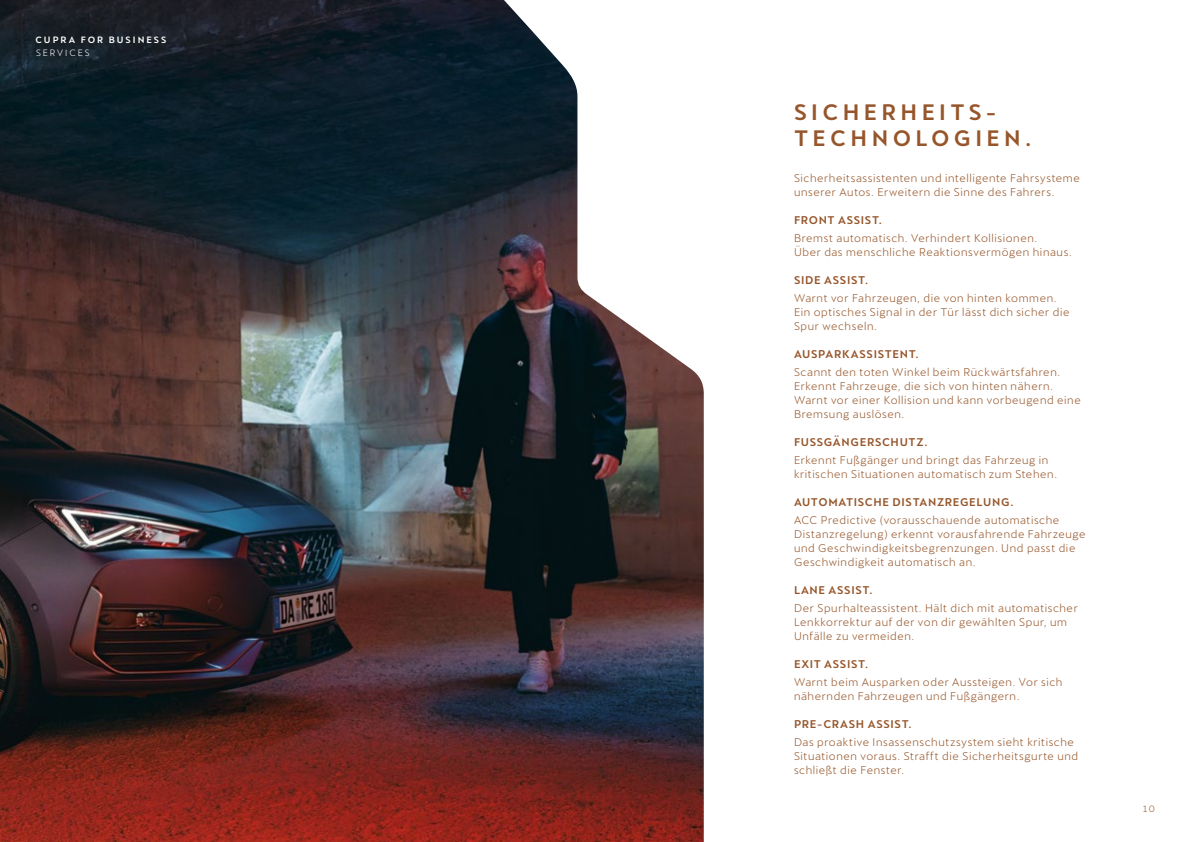
<style>
.page{position:relative;width:1191px;height:842px;background:#fff}
.page>*{position:absolute;margin:0;border:0;box-sizing:border-box;transform-origin:0 0}
.t1{font:500 22px/26px "Cupra";letter-spacing:.2em;color:#96552a}
.t2{font:11px/14px "Cupra";letter-spacing:.055em;color:#96552a}
.t3{font:500 11px "Cupra";letter-spacing:.06em;color:#96552a}
.t4{font:500 9px "Cupra";letter-spacing:.225em;color:#fff}
.t5{font:9px "Cupra";letter-spacing:.215em;color:#fff}
.t6{font:9px "Cupra";color:#96552a}
</style>
<div class="page">
<img style="left:0;top:0;width:704px;height:842px">
<p class="t4" style="left:36px;top:35px;width:132px">CUPRA FOR BUSINESS</p>
<p class="t5" style="left:36px;top:45px;width:55px">SERVICES</p>
<h1 class="t1" style="left:794px;top:100px;width:239px">SICHERHEITS-<br>TECHNOLOGIEN.</h1>
<p class="t2" style="left:794px;top:169px;width:287px">Sicherheitsassistenten und intelligente Fahrsysteme unserer Autos. Erweitern die Sinne des Fahrers.</p>
<p class="t3" style="left:794px;top:214px;width:90px">FRONT ASSIST.</p>
<p class="t2" style="left:794px;top:229px;width:279px">Bremst automatisch. Verhindert Kollisionen.<br>Über das menschliche Reaktionsvermögen hinaus.</p>
<p class="t3" style="left:794px;top:274px;width:76px">SIDE ASSIST.</p>
<p class="t2" style="left:794px;top:289px;width:277px">Warnt vor Fahrzeugen, die von hinten kommen.<br>Ein optisches Signal in der Tür lässt dich sicher die<br>Spur wechseln.</p>
<p class="t3" style="left:794px;top:348px;width:126px">AUSPARKASSISTENT.</p>
<p class="t2" style="left:794px;top:363px;width:288px">Scannt den toten Winkel beim Rückwärtsfahren.<br>Erkennt Fahrzeuge, die sich von hinten nähern.<br>Warnt vor einer Kollision und kann vorbeugend eine Bremsung auslösen.</p>
<p class="t3" style="left:794px;top:436px;width:135px">FUSSGÄNGERSCHUTZ.</p>
<p class="t2" style="left:794px;top:451px;width:265px">Erkennt Fußgänger und bringt das Fahrzeug in kritischen Situationen automatisch zum Stehen.</p>
<p class="t3" style="left:794px;top:496px;width:221px">AUTOMATISCHE DISTANZREGELUNG.</p>
<p class="t2" style="left:794px;top:511px;width:293px">ACC Predictive (vorausschauende automatische Distanzregelung) erkennt vorausfahrende Fahrzeuge und Geschwindigkeitsbegrenzungen. Und passt die Geschwindigkeit automatisch an.</p>
<p class="t3" style="left:794px;top:584px;width:80px">LANE ASSIST.</p>
<p class="t2" style="left:794px;top:599px;width:285px">Der Spurhalteassistent. Hält dich mit automatischer<br>Lenkkorrektur auf der von dir gewählten Spur, um<br>Unfälle zu vermeiden.</p>
<p class="t3" style="left:794px;top:658px;width:76px">EXIT ASSIST.</p>
<p class="t2" style="left:794px;top:673px;width:270px">Warnt beim Ausparken oder Aussteigen. Vor sich nähernden Fahrzeugen und Fußgängern.</p>
<p class="t3" style="left:794px;top:718px;width:119px">PRE-CRASH ASSIST.</p>
<p class="t2" style="left:794px;top:733px;width:286px">Das proaktive Insassenschutzsystem sieht kritische<br>Situationen voraus. Strafft die Sicherheitsgurte und schließt die Fenster.</p>
<p class="t6" style="left:1143px;top:801px;width:13px">10</p>
</div>
